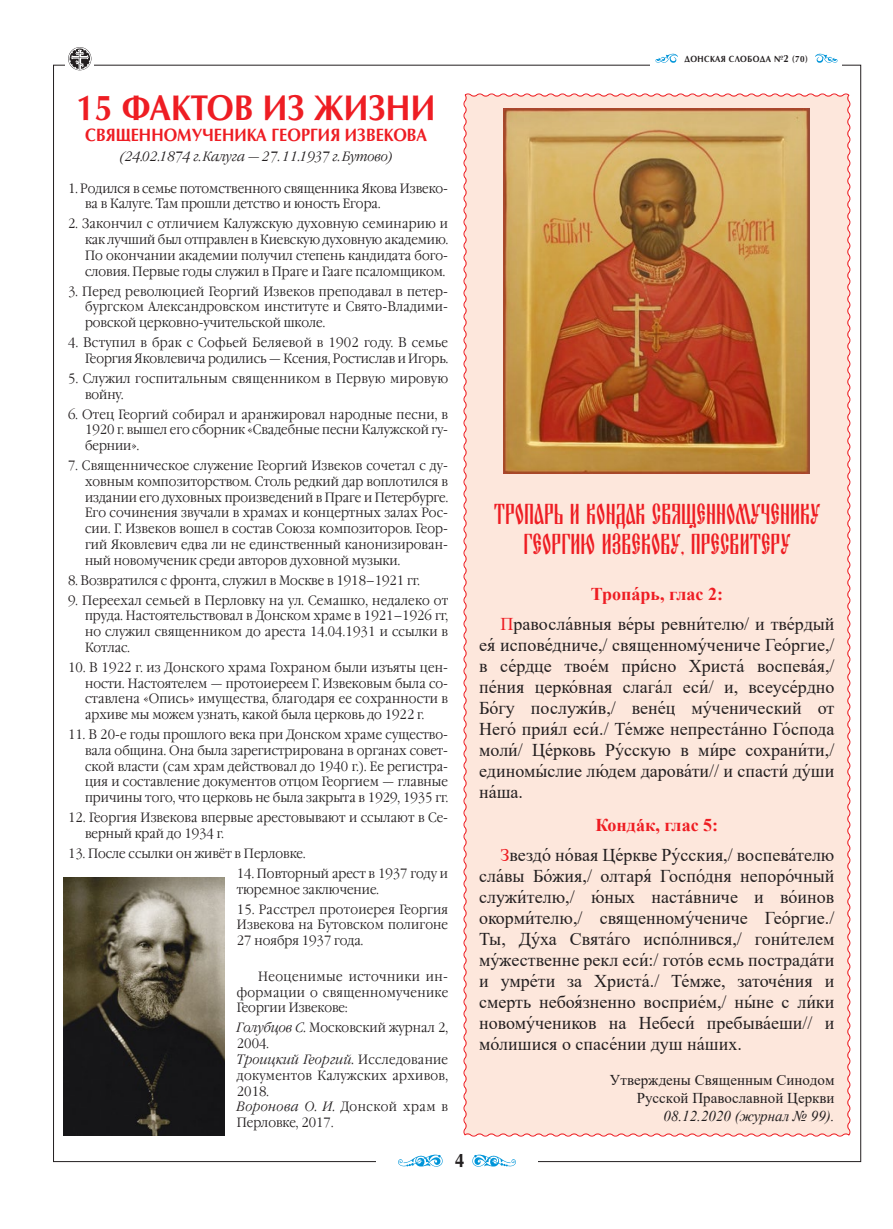
<style>
.page{position:relative;width:893px;height:1229px;background:#fff}
.page>*{position:absolute;margin:0;border:0;box-sizing:border-box;transform-origin:0 0}
.t1{font:700 36px "AG Opus";letter-spacing:.005em;color:#ee1d23;scale:.9 1}
.t2{font:30px/30px "Blagovest One";color:#ee1d23;text-align:center}
.t3{font:700 19.5px "AG Opus";color:#231f20;scale:.9 1}
.t4{font:18px/21px "Times New Roman";color:#231f20}
.t5{font:700 18px "AG Opus";letter-spacing:.005em;color:#ee1d23;scale:.9 1}
.t6{font:15px/18px "Times New Roman";color:#231f20;text-align:right}
.t7{font:italic 15px "Times New Roman";color:#231f20}
.t8{font:300 13.5px/15.8px "Garamond C";color:#231f20;text-align:justify;scale:.9 1}
.t9{font:300 13.5px/15.8px "Garamond C";letter-spacing:.02em;color:#231f20;scale:.9 1}
.t10{font:italic 300 13.5px "Garamond C";letter-spacing:-.005em;color:#231f20;scale:.9 1}
.t11{font:700 9px "AG Opus";letter-spacing:.055em;color:#231f20;scale:.9 1}
.s1{font-weight:400;font-style:italic}
.s2{font-style:italic}
.s3{font-size:10.5px}
.s4{font-weight:700;color:#ee1d23}
.s5{color:#ee1d23}
</style>
<div class="page">
<img style="left:399px;top:1154px;width:43px;height:12px">
<img style="left:472px;top:1154px;width:43px;height:12px">
<svg style="left:68px;top:47px;width:23px;height:23px"></svg>
<img style="left:655px;top:53px;width:22px;height:10px">
<img style="left:815px;top:53px;width:22px;height:10px">
<div style="left:463px;top:93px;width:388px;height:1044px;background:#fde7dc"></div>
<img style="left:504px;top:109px;width:305px;height:365px">
<img style="left:64px;top:877px;width:160px;height:258px">
<h1 class="t1" style="left:77px;top:87px;width:106px">15 фактов</h1>
<h1 class="t1" style="left:263px;top:87px;width:163px">из жизни</h1>
<h3 class="t5" style="left:85px;top:124px;width:65px">священномученика</h3>
<h3 class="t5" style="left:271px;top:124px;width:12px">Геор</h3>
<h3 class="t5" style="left:310px;top:124px;width:75px">гия Извекова</h3>
<p class="t10" style="left:119px;top:149px;width:305px">(24.02.1874 г. Калуга — 27. 11.1937 г. Бутово)</p>
<p class="t8" style="left:85px;top:180px;width:405px;text-indent:-17px">1. Родился в семье потомственного священника Якова Извеко&shy;ва в Калуге. Там прошли детство и юность Егора.</p>
<p class="t8" style="left:85px;top:216px;width:405px;text-indent:-17px">2. Закончил с отличием Калужскую духовную семинарию и как лучший был отправлен в Киевскую духовную академию.<br>По окончании академии получил степень кандидата бого&shy;словия. Первые годы служил в Праге и Гааге псаломщиком.</p>
<p class="t8" style="left:85px;top:284px;width:405px;text-indent:-17px">3. Перед революцией Георгий Извеков преподавал в петер&shy;бургском Александровском институте и Свято-Владими&shy;ровской церковно-учительской школе.</p>
<p class="t8" style="left:68px;top:335px;width:424px;text-align:right">4. Вступил в брак с Софьей Беляевой в 1902 году. В семье<br>Георгия Яковлевича родились — Ксения, Ростислав и Игорь.</p>
<p class="t9" style="left:85px;top:371px;width:405px;text-indent:-17px">5. Служил госпитальным священником в Первую мировую войну.</p>
<p class="t8" style="left:85px;top:407px;width:405px;text-indent:-17px">6. Отец Георгий собирал и аранжировал народные песни, в 1920 г. вышел его сборник «Свадебные песни Калужской гу&shy;бернии».</p>
<p class="t8" style="left:85px;top:458px;width:405px;text-indent:-17px">7. Священническое служение Георгий Извеков сочетал с ду&shy;ховным композиторством. Столь редкий дар воплотился в издании его духовных произведений в Праге и Петербурге.<br>Его сочинения звучали в храмах и концертных залах Рос&shy;сии. Г. Извеков вошел в состав Союза композиторов. Геор&shy;гий Яковлевич едва ли не единственный канонизирован&shy;ный новомученик среди авторов духовной музыки.</p>
<p class="t8" style="left:68px;top:573px;width:391px">8. Возвратился с фронта, служил в Москве в 1918–1921 гг.</p>
<p class="t8" style="left:85px;top:593px;width:405px;text-indent:-17px">9. Переехал семьей в Перловку на ул. Семашко, недалеко от пруда. Настоятельствовал в Донском храме в 1921–1926 гг, но служил священником до ареста 14.04.1931 и ссылки в Котлас.</p>
<p class="t8" style="left:85px;top:660px;width:405px;text-indent:-17px">10. В 1922 г. из Донского храма Гохраном были изъяты цен&shy;ности. Настоятелем — протоиереем Г. Извековым была со&shy;ставлена «Опись» имущества, благодаря ее сохранности в архиве мы можем узнать, какой была церковь до 1922 г.</p>
<p class="t8" style="left:85px;top:727px;width:405px;text-indent:-17px">11. В 20-е годы прошлого века при Донском храме существо&shy;вала община. Она была зарегистрирована в органах совет&shy;ской власти (сам храм действовал до 1940 г.). Ее регистра&shy;ция и составление документов отцом Георгием — главные причины того, что церковь не была закрыта в 1929, 1935 гг.</p>
<p class="t8" style="left:85px;top:810px;width:405px;text-indent:-17px">12. Георгия Извекова впервые арестовывают и ссылают в Се&shy;верный край до 1934 г.</p>
<p class="t8" style="left:68px;top:846px;width:264px">13. После ссылки он живёт в Перловке.</p>
<p class="t8" style="left:237px;top:866px;width:236px">14. Повторный арест в 1937 году и тюремное заключение.</p>
<p class="t8" style="left:237px;top:902px;width:236px">15. Расстрел протоиерея Георгия Извекова на Бутовском полигоне 27 ноября 1937 года.</p>
<p class="t8" style="left:237px;top:969px;width:236px;text-indent:21px">Неоценимые источники ин&shy;формации о священномученике Георгии Извекове:</p>
<p class="t8" style="left:237px;top:1020px;width:236px;text-align:left"><span class="s1">Голубцов С.</span> Московский журнал 2,<br>2004.<br><span class="s2">Троицкий Георгий.</span> Исследование документов Калужских архивов,<br>2018.<br><span class="s1">Воронова О. И.</span> Донской храм в<br>Перловке, 2017.</p>
<h3 class="t3" style="left:455px;top:1149px;width:12px">4</h3>
<p class="t11" style="left:684px;top:54px;width:139px">ДОНСКАЯ СЛОБОДА №<span class="s3">2</span> (70)</p>
<h2 class="t2" style="left:494px;top:498px;width:328px">Тропарь и кондак священномученику<br>Георгию Извекову, пресвитеру</h2>
<h3 class="t4" style="left:501px;top:579px;width:335px;line-height:29.5px;text-indent:90px"><span class="s4">Тропа́рь, глас 2:<br></span><span class="s5">П</span>равосла́вныя ве́ры ревни́телю/ и тве́рдый</h3>
<p class="t4" style="left:479px;top:634px;width:357px;text-align:justify">ея́ испове́дниче,/ священному́чениче Гео́ргие,/ в се́рдце твое́м при́сно Христа́ воспева́я,/ пе́ния церко́вная слага́л еси́/ и, всеусе́рдно Бо́гу послужи́в,/ вене́ц му́ченический от Него́ прия́л еси́./ Те́мже непреста́нно Го́спода моли́/ Це́рковь Ру́сскую в ми́ре сохрани́ти,/ единомы́слие лю́дем дарова́ти// и спасти́ ду́ши на́ша.</p>
<h3 class="t4" style="left:500px;top:810px;width:335px;line-height:29.5px;text-indent:95px"><span class="s4">Конда́к, глас 5:<br></span><span class="s5">З</span>вездо́ но́вая Це́ркве Ру́сския,/ воспева́телю</h3>
<p class="t4" style="left:479px;top:865px;width:357px;text-align:justify">сла́вы Бо́жия,/ олтаря́ Госпо́дня непоро́чный служи́телю,/ ю́ных наста́вниче и во́инов окорми́телю,/ священному́чениче Гео́ргие./ Ты, Ду́ха Свята́го испо́лнився,/ гони́телем му́жественне рекл еси́:/ гото́в есмь пострада́ти и умре́ти за Христа́./ Те́мже, заточе́ния и смерть небоя́зненно восприе́м,/ ны́не с ли́ки новому́чеников на Небеси́ пребыва́еши// и мо́лишися о спасе́нии душ на́ших.</p>
<p class="t6" style="left:610px;top:1070px;width:226px">Утверждены Священным Синодом<br>Русской Православной Церкви</p>
<p class="t7" style="left:663px;top:1105px;width:173px">08.12.2020 (журнал № 99).</p>
</div>
